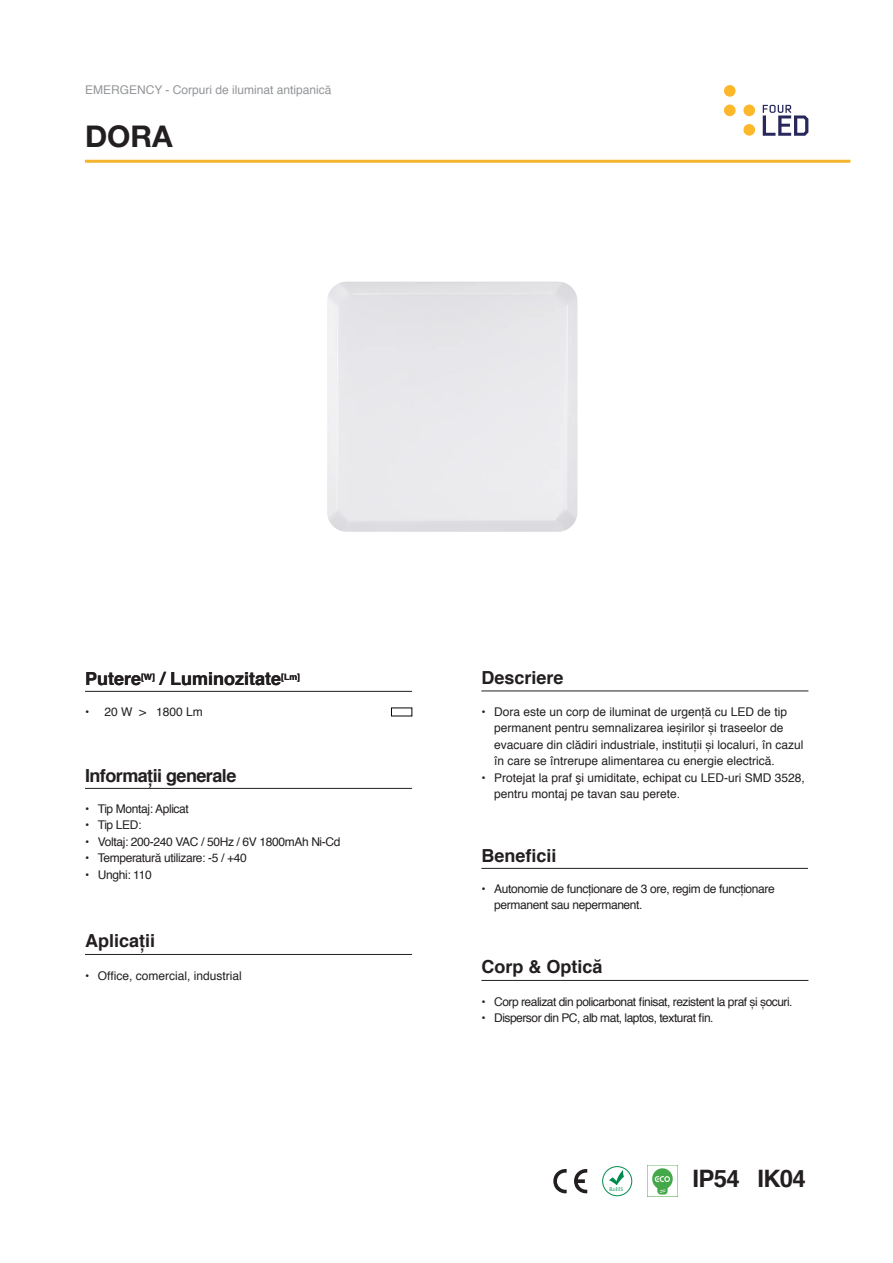
<style>
.page{position:relative;width:893px;height:1263px;background:#fff}
.page>*{position:absolute;margin:0;border:0;box-sizing:border-box;transform-origin:0 0}
.t1{font:700 30px "Helvetica Neue";color:#231f20}
.t2{font:700 24px "Helvetica";letter-spacing:-.03em;color:#231f20}
.t3{font:700 18px "Helvetica";color:#231f20}
.t4{font:700 18px "Helvetica";letter-spacing:-.03em;color:#231f20}
.t5{font:12px/16.5px "Helvetica";color:#231f20}
.t6{font:12px/16.5px "Helvetica";letter-spacing:-.03em;color:#231f20}
.t7{font:12px "Helvetica";letter-spacing:-.04em;color:#231f20}
.t8{font:12px "Helvetica";color:#939598}
.t9{font:5.85px "Minion Pro";color:#008b4e}
</style>
<div class="page">
<hr style="left:85px;top:160px;width:765px;height:3px;background:#f5b42b">
<svg style="left:763px;top:105px;width:45px;height:31px"></svg>
<div style="left:743px;top:105px;width:12px;height:11px;background:#fdb82a;border-radius:50%"></div>
<div style="left:743px;top:124px;width:12px;height:12px;background:#fdb82a;border-radius:50%"></div>
<div style="left:724px;top:85px;width:12px;height:12px;background:#fdb82a;border-radius:50%"></div>
<div style="left:724px;top:105px;width:12px;height:11px;background:#fdb82a;border-radius:50%"></div>
<img style="left:327px;top:281px;width:251px;height:251px">
<svg style="left:574px;top:1169px;width:13px;height:25px"></svg>
<svg style="left:553px;top:1169px;width:14px;height:25px"></svg>
<svg style="left:609px;top:1170px;width:15px;height:15px"></svg>
<div style="left:602px;top:1166px;width:30px;height:30px;border:1px solid #008b4e;border-radius:50%"></div>
<img style="left:647px;top:1166px;width:31px;height:30px">
<hr style="left:481px;top:690px;width:327px;height:1px;background:#231f20">
<hr style="left:481px;top:868px;width:327px;height:1px;background:#231f20">
<hr style="left:481px;top:980px;width:327px;height:1px;background:#231f20">
<hr style="left:85px;top:954px;width:327px;height:1px;background:#231f20">
<hr style="left:85px;top:691px;width:327px;height:1px;background:#231f20">
<hr style="left:85px;top:788px;width:327px;height:1px;background:#231f20">
<p class="t8" style="left:85px;top:81px;width:248px">EMERGENCY - Corpuri de iluminat antipanică</p>
<p class="t1" style="left:85px;top:113px;width:89px">DORA</p>
<p class="t3" style="left:85px;top:664px;width:217px">Putere<sup>[W]</sup> / Luminozitate<sup>[Lm]</sup></p>
<p class="t5" style="left:85px;top:704px;width:119px">• 20 W &gt; 1800 Lm</p>
<p class="t4" style="left:85px;top:761px;width:153px">Informații generale</p>
<p class="t6" style="left:85px;top:801px;width:105px">• Tip Montaj: Aplicat</p>
<p class="t5" style="left:85px;top:817px;width:58px">• Tip LED:</p>
<p class="t6" style="left:85px;top:834px;width:257px">• Voltaj: 200-240 VAC / 50Hz / 6V 1800mAh Ni-Cd</p>
<p class="t6" style="left:85px;top:850px;width:163px">• Temperatură utilizare: -5 / +40</p>
<p class="t6" style="left:85px;top:867px;width:68px">• Unghi: 110</p>
<p class="t3" style="left:85px;top:926px;width:72px">Aplicații</p>
<p class="t5" style="left:85px;top:967px;width:158px">• Office, comercial, industrial</p>
<p class="t3" style="left:481px;top:663px;width:84px">Descriere</p>
<p class="t5" style="left:494px;top:703px;width:311px;text-indent:-13px">• Dora este un corp de iluminat de urgență cu LED de tip permanent pentru semnalizarea ieșirilor și traseelor de evacuare din clădiri industriale, instituții și localuri, în cazul în care se întrerupe alimentarea cu energie electrică.</p>
<p class="t5" style="left:494px;top:769px;width:312px;text-indent:-13px">• Protejat la praf şi umiditate, echipat cu LED-uri SMD 3528, pentru montaj pe tavan sau perete.</p>
<p class="t3" style="left:481px;top:841px;width:77px">Beneficii</p>
<p class="t6" style="left:494px;top:881px;width:282px;text-indent:-13px">• Autonomie de funcționare de 3 ore, regim de funcționare permanent sau nepermanent.</p>
<p class="t3" style="left:481px;top:952px;width:123px">Corp &amp; Optică</p>
<p class="t7" style="left:481px;top:992px;width:313px">• Corp realizat din policarbonat finisat, rezistent la praf și șocuri.</p>
<p class="t7" style="left:481px;top:1008px;width:234px">• Dispersor din PC, alb mat, laptos, texturat fin.</p>
<p class="t9" style="left:609px;top:1185px;width:15px">RoHS</p>
<p class="t2" style="left:693px;top:1160px;width:49px">IP54</p>
<p class="t2" style="left:757px;top:1160px;width:50px">IK04</p>
</div>
